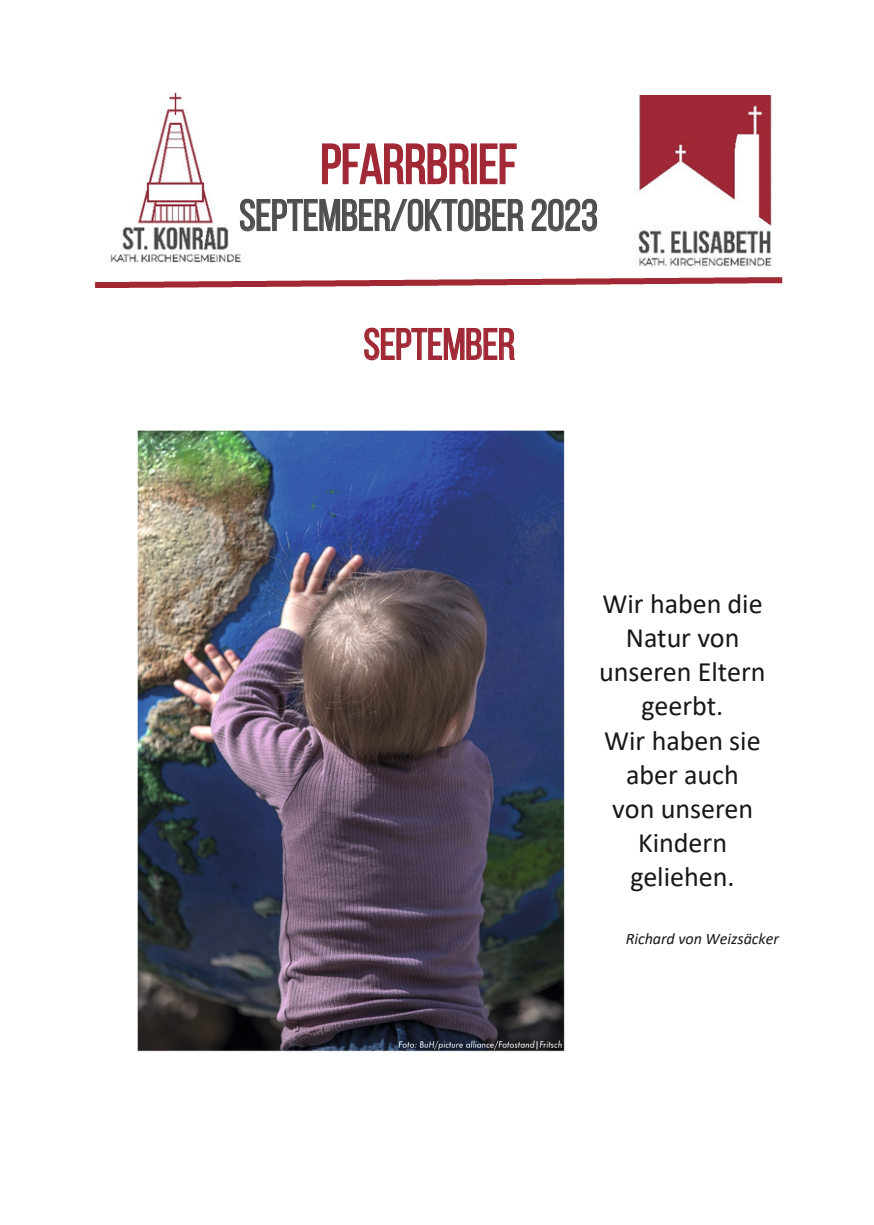
<style>
.page{position:relative;width:874px;height:1225px;background:#fff}
.page>*{position:absolute;margin:0;border:0;box-sizing:border-box;transform-origin:0 0}
.t1{font:56px "Bebas Neue";letter-spacing:-.005em;color:#a12936}
.t2{font:44px "Bebas Neue";letter-spacing:-.005em;color:#4f4d4e}
.t3{font:44px "Bebas Neue";letter-spacing:-.005em;color:#a12936}
.t4{font:28.2px "Calibri";letter-spacing:-.005em;color:#171818}
.t5{font:28px/34.2px "Calibri";color:#171818;text-align:center}
.t6{font:italic 16px "Calibri";letter-spacing:-.005em;color:#171818}
</style>
<div class="page">
<img style="left:110px;top:93px;width:131px;height:170px">
<img style="left:638px;top:95px;width:134px;height:172px">
<img style="left:95px;top:277px;width:688px;height:11px">
<img style="left:137px;top:430px;width:428px;height:622px">
<h1 class="t1" style="left:320px;top:134px;width:198px">PFARRBRIEF</h1>
<h2 class="t2" style="left:239px;top:191px;width:360px">SEPTEMBER/OKTOBER 2023</h2>
<h2 class="t3" style="left:363px;top:320px;width:153px">SEPTEMBER</h2>
<p class="t5" style="left:599px;top:585px;width:168px">Wir haben die<br>Natur von unseren Eltern geerbt.<br>Wir haben sie aber auch<br>von unseren<br>Kindern</p>
<p class="t4" style="left:630px;top:857px;width:106px">geliehen.</p>
<p class="t6" style="left:625px;top:927px;width:155px">Richard von Weizsäcker</p>
</div>
